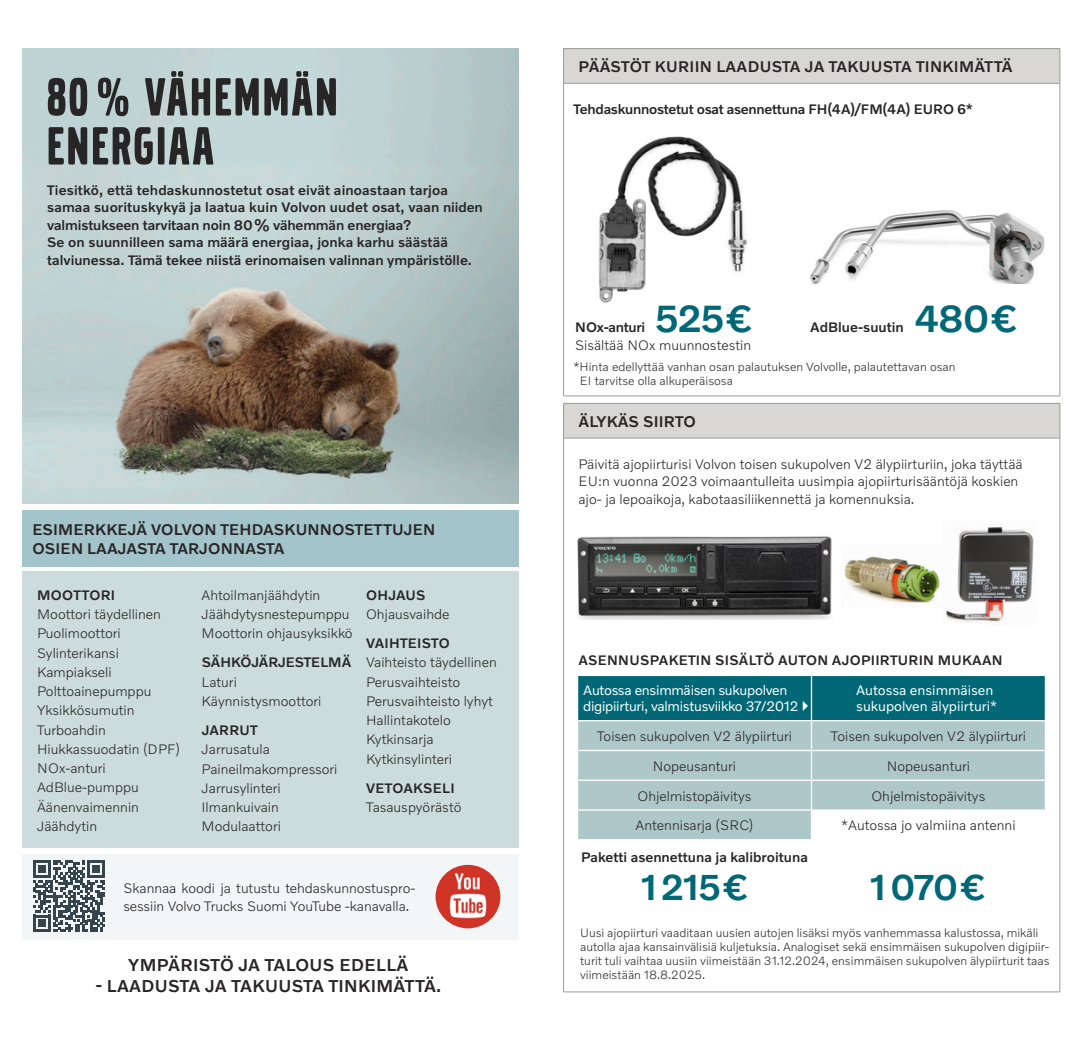
<style>
.page{position:relative;width:1082px;height:1042px;background:#fff}
.page>*{position:absolute;margin:0;border:0;box-sizing:border-box;transform-origin:0 0}
.Otsikko_32px{font:56px "Volvo Broad Pro";letter-spacing:.05em;color:#282526}
.leipäteksti_8_10_medium{font:500 38.5px "Volvo Novum";letter-spacing:-.03em;color:#006776}
.leipäteksti_LIGHT_8_10{font:500 36.75px "Volvo Novum";letter-spacing:-.035em;color:#006776}
.otsikko_11_keskitetty_musta{font:500 17.5px "Volvo Novum";letter-spacing:.02em;color:#282526}
.BOX_Otsikko_9_10_8_novum{font:500 15.75px/18.9px "Volvo Novum";letter-spacing:.01em;color:#282526}
.leipäteksti_LIGHT_8_10-2{font:300 14px/17.5px "Volvo Novum";color:#282526}
.luettelo_leipäteksti_8_10_light_ei_välej{font:300 14px/19.2px "Volvo Novum";color:#282526}
.Otsikko_32px-2{font:500 14px/17.5px "Volvo Novum";letter-spacing:.005em;color:#282526}
.leipäteksti_8_10_medium-2{font:14px/15.8px "Volvo Novum";letter-spacing:-.02em;color:#fff}
.leipäteksti_8_10_medium-3{font:500 14px "Volvo Novum";letter-spacing:-.02em;color:#282526}
.leipäteksti_LIGHT_8_10-3{font:500 14px "Volvo Novum";color:#282526}
.leipäteksti_8_10_medium-4{font:500 14px "Volvo Novum";letter-spacing:.02em;color:#282526}
.leipäteksti_8_10_medium-5{font:14px/15.8px "Volvo Novum";color:#fff}
.leipäteksti_LIGHT_8_10-4{font:500 14px "Volvo Novum";letter-spacing:.02em;color:#282526}
.leipäteksti_8_10_medium-6{font:500 14px "Volvo Novum";color:#282526}
.Osoite_tekstit_7_8{font:300 12.25px/14px "Volvo Novum";color:#312f30}
.leipäteksti_8_10_medium-7{font:300 12.25px/14px "Volvo Novum";color:#312f30}
</style>
<div class="page">
<img style="left:22px;top:49px;width:496px;height:455px">
<div style="left:22px;top:571px;width:496px;height:277px;background:#ccdbdb"></div>
<div style="left:22px;top:510px;width:496px;height:57px;background:#a3c4ca"></div>
<div style="left:22px;top:854px;width:496px;height:85px;background:#f2f6f6"></div>
<svg style="left:33px;top:860px;width:72px;height:72px"></svg>
<img style="left:435px;top:865px;width:65px;height:63px">
<div style="left:563px;top:49px;width:496px;height:34px;background:#d9d7d4"></div>
<hr style="left:563px;top:48px;width:497px;height:1px;background:#9a9c9c">
<hr style="left:563px;top:49px;width:1px;height:34px;background:#9a9c9c">
<hr style="left:1059px;top:49px;width:1px;height:34px;background:#9a9c9c">
<hr style="left:563px;top:83px;width:497px;height:1px;background:#9a9c9c">
<hr style="left:563px;top:84px;width:1px;height:312px;background:#9a9c9c">
<hr style="left:1059px;top:84px;width:1px;height:312px;background:#9a9c9c">
<hr style="left:563px;top:396px;width:497px;height:1px;background:#9a9c9c">
<div style="left:563px;top:403px;width:496px;height:35px;background:#d9d7d4"></div>
<hr style="left:563px;top:403px;width:497px;height:1px;background:#9a9c9c">
<hr style="left:563px;top:403px;width:1px;height:35px;background:#9a9c9c">
<hr style="left:1059px;top:403px;width:1px;height:35px;background:#9a9c9c">
<hr style="left:563px;top:438px;width:497px;height:1px;background:#9a9c9c">
<hr style="left:563px;top:438px;width:1px;height:553px;background:#9a9c9c">
<hr style="left:1059px;top:438px;width:1px;height:553px;background:#9a9c9c">
<hr style="left:563px;top:991px;width:497px;height:1px;background:#9a9c9c">
<img style="left:598px;top:136px;width:149px;height:167px">
<img style="left:844px;top:556px;width:96px;height:47px">
<img style="left:946px;top:527px;width:88px;height:96px">
<img style="left:577px;top:536px;width:255px;height:84px">
<svg style="left:578px;top:721px;width:466px;height:118px;background:#b9cecf"></svg>
<hr style="left:810px;top:721px;width:2px;height:29px;background:#fff">
<hr style="left:578px;top:750px;width:233px;height:1px;background:#fff">
<hr style="left:811px;top:750px;width:233px;height:1px;background:#fff">
<hr style="left:810px;top:751px;width:2px;height:28px;background:#fff">
<hr style="left:578px;top:779px;width:233px;height:2px;background:#fff">
<hr style="left:811px;top:779px;width:233px;height:2px;background:#fff">
<hr style="left:810px;top:781px;width:2px;height:28px;background:#fff">
<hr style="left:578px;top:809px;width:233px;height:1px;background:#fff">
<hr style="left:811px;top:809px;width:233px;height:1px;background:#fff">
<hr style="left:810px;top:810px;width:2px;height:29px;background:#fff">
<img style="left:810px;top:211px;width:233px;height:73px">
<div style="left:578px;top:676px;width:466px;height:45px;background:#006776"></div>
<p class="Otsikko_32px" style="left:47px;top:71px;width:292px">80 % VÄHEMMÄN</p>
<p class="Otsikko_32px" style="left:47px;top:120px;width:168px">ENERGIAA</p>
<p class="Otsikko_32px-2" style="left:47px;top:180px;width:437px">Tiesitkö, että tehdaskunnostetut osat eivät ainoastaan tarjoa samaa suorituskykyä ja laatua kuin Volvon uudet osat, vaan niiden valmistukseen tarvitaan noin 80 % vähemmän energiaa?<br>Se on suunnilleen sama määrä energiaa, jonka karhu säästää talviunessa. Tämä tekee niistä erinomaisen valinnan ympäristölle.</p>
<p class="BOX_Otsikko_9_10_8_novum" style="left:32px;top:519px;width:404px">ESIMERKKEJÄ VOLVON TEHDASKUNNOSTETTUJEN<br>OSIEN LAAJASTA TARJONNASTA</p>
<p class="leipäteksti_LIGHT_8_10-4" style="left:37px;top:586px;width:79px">MOOTTORI</p>
<p class="luettelo_leipäteksti_8_10_light_ei_välej" style="left:37px;top:604px;width:144px">Moottori täydellinen<br>Puolimoottori<br>Sylinterikansi<br>Kampiakseli<br>Polttoainepumppu<br>Yksikkösumutin<br>Turboahdin<br>Hiukkassuodatin (DPF)<br>NOx-anturi<br>AdBlue-pumppu<br>Äänenvaimennin</p>
<p class="luettelo_leipäteksti_8_10_light_ei_välej" style="left:37px;top:816px;width:62px">Jäähdytin</p>
<p class="luettelo_leipäteksti_8_10_light_ei_välej" style="left:201px;top:585px;width:153px">Ahtoilmanjäähdytin<br>Jäähdytysnestepumppu<br>Moottorin ohjausyksikkö</p>
<p class="leipäteksti_LIGHT_8_10-3" style="left:202px;top:654px;width:151px">SÄHKÖJÄRJESTELMÄ</p>
<p class="leipäteksti_LIGHT_8_10-2" style="left:201px;top:672px;width:121px;line-height:19.2px">Laturi<br>Käynnistysmoottori</p>
<p class="leipäteksti_LIGHT_8_10-3" style="left:202px;top:721px;width:57px">JARRUT</p>
<p class="luettelo_leipäteksti_8_10_light_ei_välej" style="left:201px;top:739px;width:137px">Jarrusatula<br>Paineilmakompressori<br>Jarrusylinteri<br>Ilmankuivain<br>Modulaattori</p>
<p class="leipäteksti_LIGHT_8_10-3" style="left:366px;top:586px;width:61px">OHJAUS</p>
<p class="luettelo_leipäteksti_8_10_light_ei_välej" style="left:366px;top:604px;width:85px">Ohjausvaihde</p>
<p class="leipäteksti_LIGHT_8_10-4" style="left:366px;top:634px;width:85px">VAIHTEISTO</p>
<p class="luettelo_leipäteksti_8_10_light_ei_välej" style="left:366px;top:652px;width:132px">Vaihteisto täydellinen<br>Perusvaihteisto<br>Perusvaihteisto lyhyt<br>Hallintakotelo<br>Kytkinsarja<br>Kytkinsylinteri</p>
<p class="leipäteksti_LIGHT_8_10-4" style="left:366px;top:779px;width:90px">VETOAKSELI</p>
<p class="luettelo_leipäteksti_8_10_light_ei_välej" style="left:366px;top:797px;width:97px">Tasauspyörästö</p>
<p class="leipäteksti_LIGHT_8_10-2" style="left:123px;top:879px;width:293px">Skannaa koodi ja tutustu tehdaskunnostuspro&shy;sessiin Volvo Trucks Suomi YouTube -kanavalla.</p>
<p class="otsikko_11_keskitetty_musta" style="left:128px;top:953px;width:282px">YMPÄRISTÖ JA TALOUS EDELLÄ</p>
<p class="otsikko_11_keskitetty_musta" style="left:95px;top:975px;width:347px">- LAADUSTA JA TAKUUSTA TINKIMÄTTÄ.</p>
<p class="BOX_Otsikko_9_10_8_novum" style="left:578px;top:57px;width:435px">PÄÄSTÖT KURIIN LAADUSTA JA TAKUUSTA TINKIMÄTTÄ</p>
<p class="leipäteksti_8_10_medium-3" style="left:573px;top:100px;width:401px">Tehdaskunnostetut osat asennettuna FH(4A)/FM(4A) EURO 6*</p>
<p class="leipäteksti_8_10_medium-3" style="left:575px;top:318px;width:71px">NOx-anturi</p>
<p class="leipäteksti_8_10_medium" style="left:654px;top:294px;width:100px">525€</p>
<p class="leipäteksti_LIGHT_8_10-2" style="left:575px;top:336px;width:178px">Sisältää NOx muunnostestin</p>
<p class="leipäteksti_8_10_medium-6" style="left:810px;top:318px;width:95px">AdBlue-suutin</p>
<p class="leipäteksti_8_10_medium" style="left:914px;top:294px;width:105px">480€</p>
<p class="leipäteksti_8_10_medium-7" style="left:580px;top:359px;width:377px;text-indent:-6px">*Hinta edellyttää vanhan osan palautuksen Volvolle, palautettavan osan<br>EI tarvitse olla alkuperäisosa</p>
<p class="BOX_Otsikko_9_10_8_novum" style="left:578px;top:411px;width:119px">ÄLYKÄS SIIRTO</p>
<p class="leipäteksti_LIGHT_8_10-2" style="left:578px;top:455px;width:446px">Päivitä ajopiirturisi Volvon toisen sukupolven V2 älypiirturiin, joka täyttää<br>EU:n vuonna 2023 voimaantulleita uusimpia ajopiirturisääntöjä koskien ajo- ja lepoaikoja, kabotaasiliikennettä ja komennuksia.</p>
<p class="leipäteksti_8_10_medium-4" style="left:578px;top:651px;width:425px">ASENNUSPAKETIN SISÄLTÖ AUTON AJOPIIRTURIN MUKAAN</p>
<p class="leipäteksti_8_10_medium-2" style="left:583px;top:682px;width:217px">Autossa ensimmäisen sukupolven digipiirturi, valmistusviikko 37/2012</p>
<p class="leipäteksti_8_10_medium-5" style="left:856px;top:682px;width:143px">Autossa ensimmäisen sukupolven älypiirturi*</p>
<p class="leipäteksti_LIGHT_8_10-2" style="left:597px;top:727px;width:196px">Toisen sukupolven V2 älypiirturi</p>
<p class="leipäteksti_LIGHT_8_10-2" style="left:831px;top:727px;width:196px">Toisen sukupolven V2 älypiirturi</p>
<p class="leipäteksti_LIGHT_8_10-2" style="left:652px;top:757px;width:85px">Nopeusanturi</p>
<p class="leipäteksti_LIGHT_8_10-2" style="left:886px;top:757px;width:85px">Nopeusanturi</p>
<p class="leipäteksti_LIGHT_8_10-2" style="left:637px;top:786px;width:115px">Ohjelmistopäivitys</p>
<p class="leipäteksti_LIGHT_8_10-2" style="left:871px;top:786px;width:115px">Ohjelmistopäivitys</p>
<p class="leipäteksti_LIGHT_8_10-2" style="left:635px;top:816px;width:119px">Antennisarja (SRC)</p>
<p class="leipäteksti_LIGHT_8_10-2" style="left:841px;top:816px;width:176px">*Autossa jo valmiina antenni</p>
<p class="leipäteksti_LIGHT_8_10-3" style="left:581px;top:848px;width:228px">Paketti asennettuna ja kalibroituna</p>
<p class="leipäteksti_LIGHT_8_10" style="left:640px;top:864px;width:110px">1215€</p>
<p class="leipäteksti_LIGHT_8_10" style="left:869px;top:864px;width:119px">1070€</p>
<p class="Osoite_tekstit_7_8" style="left:580px;top:925px;width:471px">Uusi ajopiirturi vaaditaan uusien autojen lisäksi myös vanhemmassa kalustossa, mikäli autolla ajaa kansainvälisiä kuljetuksia. Analogiset sekä ensimmäisen sukupolven digipiir&shy;turit tuli vaihtaa uusiin viimeistään 31.12.2024, ensimmäisen sukupolven älypiirturit taas viimeistään 18.8.2025.</p>
</div>
